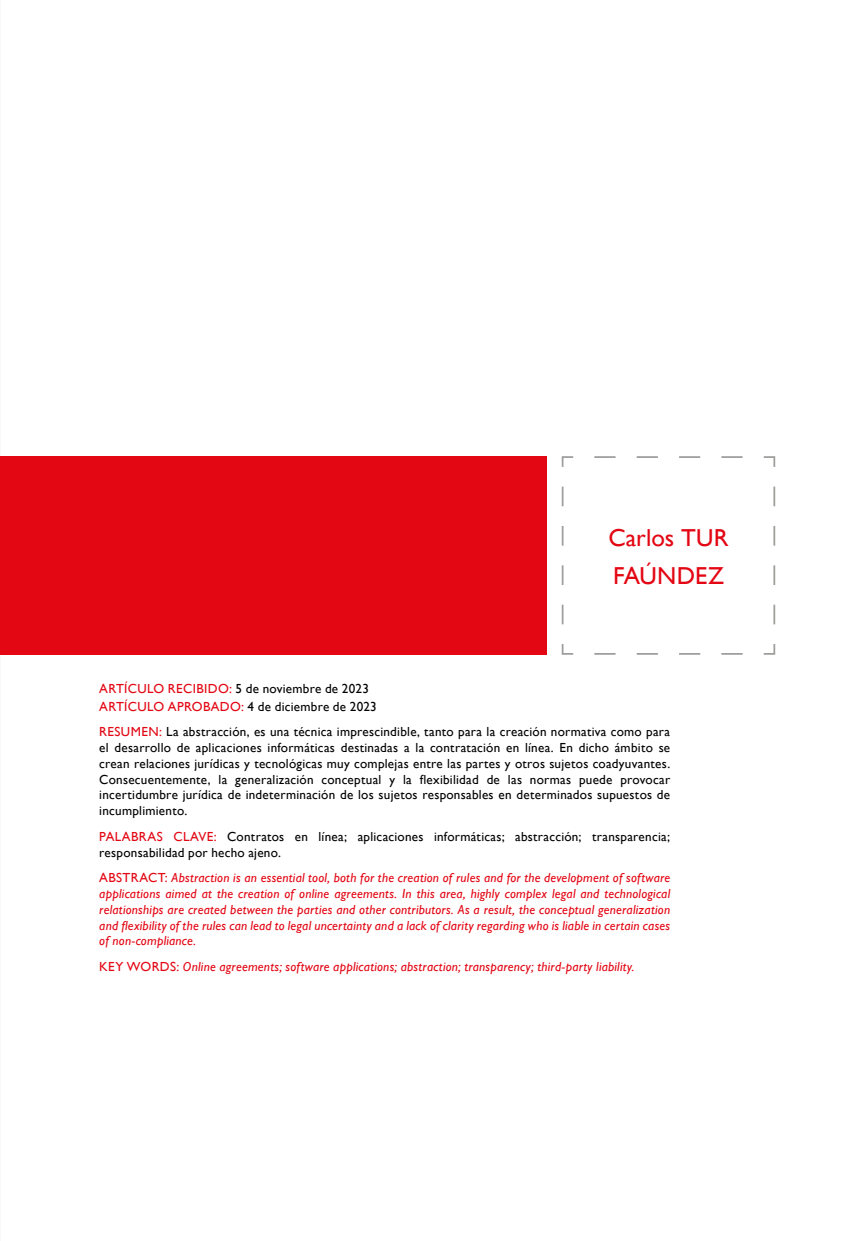
<style>
.page{position:relative;width:844px;height:1241px;background:#fff}
.page>*{position:absolute;margin:0;border:0;box-sizing:border-box;transform-origin:0 0}
.t1{font:24.5px/37.8px "Gill Sans";letter-spacing:.005em;color:#e30613}
.t2{font:13.12px/15.8px "Gill Sans";letter-spacing:.02em;color:#000}
.t3{font:italic 13.12px/15.8px "Gill Sans";letter-spacing:.02em;color:#e30613;text-align:justify}
.s1{color:#e30613}
.s2{font-style:normal}
</style>
<div class="page">
<div style="left:0;top:456px;width:546px;height:198px;background:#e30613"></div>
<svg style="left:561px;top:456px;width:214px;height:199px"></svg>
<h1 class="t1" style="left:608px;top:518px;width:122px">Carlos TUR<br>FAÚNDEZ</h1>
<p class="t2" style="left:99px;top:679px;width:279px;line-height:17.5px"><span class="s1">ARTÍCULO RECIBIDO:</span> 5 de noviembre de 2023<br><span class="s1">ARTÍCULO APROBADO:</span> 4 de diciembre de 2023</p>
<p class="t2" style="left:99px;top:723px;width:572px;text-align:justify"><span class="s1">RESUMEN:</span> La abstracción, es una técnica imprescindible, tanto para la creación normativa como para el desarrollo de aplicaciones informáticas destinadas a la contratación en línea. En dicho ámbito se crean relaciones jurídicas y tecnológicas muy complejas entre las partes y otros sujetos coadyuvantes.<br>Consecuentemente, la generalización conceptual y la flexibilidad de las normas puede provocar incertidumbre jurídica de indeterminación de los sujetos responsables en determinados supuestos de incumplimiento.</p>
<p class="t2" style="left:99px;top:828px;width:572px"><span class="s1">PALABRAS CLAVE:</span> Contratos en línea; aplicaciones informáticas; abstracción; transparencia; responsabilidad por hecho ajeno.</p>
<p class="t3" style="left:99px;top:869px;width:572px"><span class="s2">ABSTRACT:</span> Abstraction is an essential tool, both for the creation of rules and for the development of software applications aimed at the creation of online agreements. In this area, highly complex legal and technological relationships are created between the parties and other contributors. As a result, the conceptual generalization and flexibility of the rules can lead to legal uncertainty and a lack of clarity regarding who is liable in certain cases of non-compliance.</p>
<p class="t3" style="left:99px;top:958px;width:536px"><span class="s2">KEY WORDS:</span> Online agreements; software applications; abstraction; transparency; third-party liability.</p>
</div>
